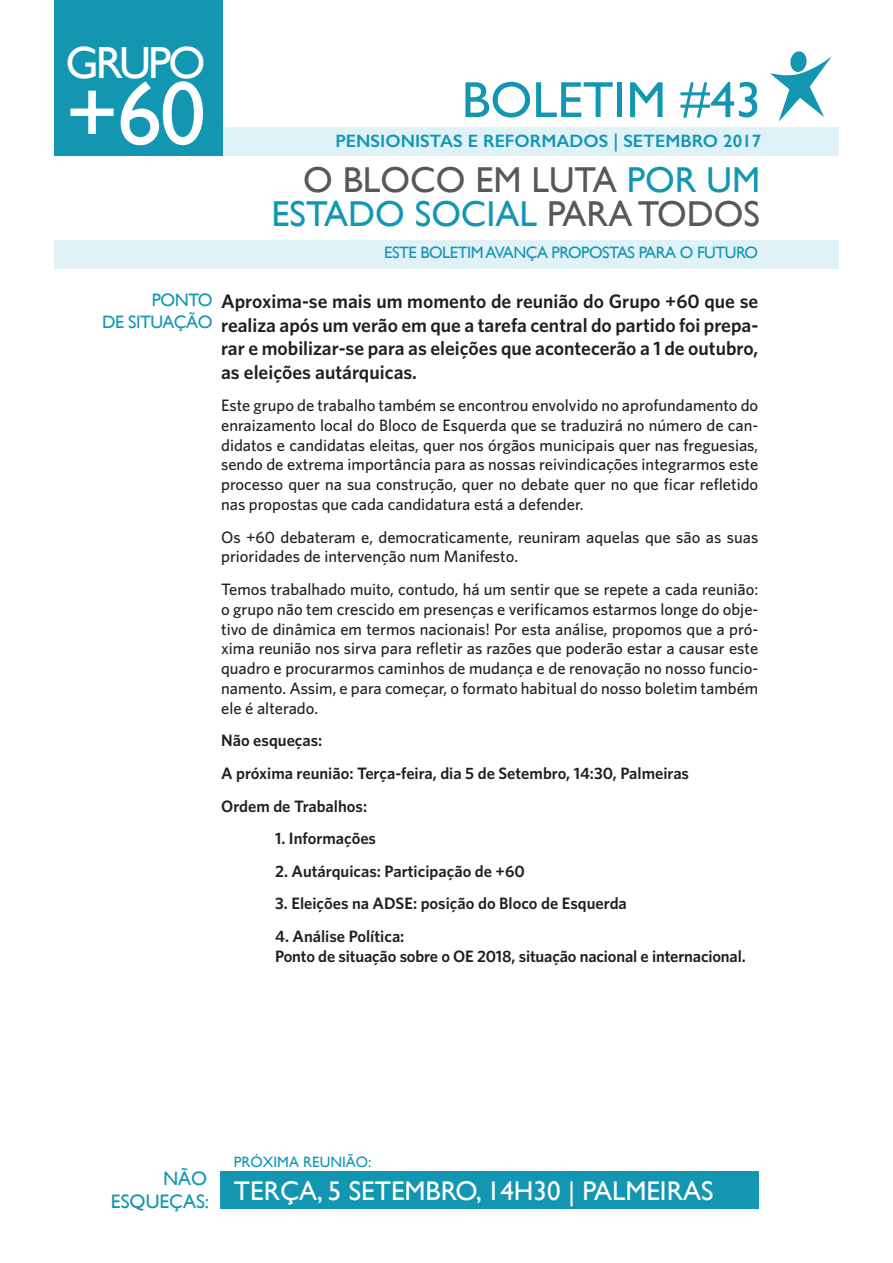
<style>
.page{position:relative;width:893px;height:1263px;background:#fff}
.page>*{position:absolute;margin:0;border:0;box-sizing:border-box;transform-origin:0 0}
.t1{font:91.5px "Gill Sans";color:#fff}
.t2{font:51px "Gill Sans";color:#1296b2}
.t3{font:45px "Gill Sans";color:#fff}
.t4{font:36px/34.5px "Gill Sans";color:#57585a;text-align:right}
.t5{font:27px "Gill Sans";color:#fff}
.t6{font:600 19.5px/23.4px "Whitney";color:#231f20;text-align:justify}
.t7{font:19.5px/22.5px "Gill Sans";color:#1296b2;text-align:right}
.t8{font:600 18px "Gill Sans";color:#1296b2}
.t9{font:18px/22.5px "Gill Sans";letter-spacing:-.025em;color:#1296b2}
.t10{font:500 16.5px/19.8px "Whitney";color:#231f20;text-align:justify}
.t11{font:600 16.5px/32.5px "Whitney";color:#231f20}
.t12{font:16.5px "Gill Sans";letter-spacing:-.03em;color:#1296b2}
.t13{font:15px "Gill Sans";color:#1296b2}
.s1{color:#1296b2}
</style>
<div class="page">
<div style="left:54px;top:128px;width:785px;height:28px;background:#e1f2f7"></div>
<div style="left:54px;top:0;width:169px;height:155px;background:#1296b2"></div>
<div style="left:220px;top:1171px;width:538px;height:38px;background:#1296b2"></div>
<svg style="left:770px;top:51px;width:62px;height:71px"></svg>
<div style="left:54px;top:240px;width:785px;height:29px;background:#e1f2f7"></div>
<h3 class="t3" style="left:65px;top:36px;width:142px">GRUPO</h3>
<h1 class="t1" style="left:65px;top:60px;width:142px">+60</h1>
<h2 class="t2" style="left:462px;top:70px;width:97px">BOLETIM</h2>
<h2 class="t2" style="left:680px;top:70px;width:82px">#43</h2>
<p class="t8" style="left:335px;top:130px;width:300px">PENSIONISTAS E REFORMADOS | SETEM</p>
<p class="t8" style="left:680px;top:130px;width:82px">BRO 2017</p>
<h3 class="t4" style="left:272px;top:162px;width:490px">O BLOCO EM LUTA <span class="s1">POR UM<br>ESTADO SOCIAL</span> PARA TODOS</h3>
<p class="t12" style="left:384px;top:243px;width:9px">ESTE</p>
<p class="t12" style="left:420px;top:243px;width:31px">BOLETIM</p>
<p class="t12" style="left:486px;top:243px;width:126px">AVANÇA PROPOSTAS</p>
<p class="t12" style="left:639px;top:243px;width:11px">PARA</p>
<p class="t12" style="left:680px;top:243px;width:36px">O FUTUR</p>
<p class="t12" style="left:745px;top:243px;width:15px">O</p>
<p class="t9" style="left:102px;top:288px;width:110px;text-indent:50px">PON TO<br>DE SITUAÇÃO</p>
<p class="t6" style="left:221px;top:289px;width:539px">Aproxima-se mais um momento de reunião do Grupo +60 que se realiza após um verão em que a tarefa central do partido foi prepa&shy;rar e mobilizar-se para as eleições que acontecerão a 1 de outubro, as eleições autárquicas.</p>
<p class="t10" style="left:221px;top:395px;width:539px">Este grupo de trabalho também se encontrou envolvido no aprofundamento do enraizamento local do Bloco de Esquerda que se traduzirá no número de can&shy;didatos e candidatas eleitas, quer nos órgãos municipais quer nas freguesias, sendo de extrema importância para as nossas reivindicações integrarmos este processo quer na sua construção, quer no debate quer no que ficar refletido nas propostas que cada candidatura está a defender.</p>
<p class="t10" style="left:221px;top:527px;width:539px">Os +60 debateram e, democraticamente, reuniram aquelas que são as suas prioridades de intervenção num Manifesto.</p>
<p class="t10" style="left:221px;top:579px;width:539px">Temos trabalhado muito, contudo, há um sentir que se repete a cada reunião: o grupo não tem crescido em presenças e verificamos estarmos longe do obje&shy;tivo de dinâmica em termos nacionais! Por esta análise, propomos que a pró&shy;xima reunião nos sirva para refletir as razões que poderão estar a causar este quadro e procurarmos caminhos de mudança e de renovação no nosso funcio&shy;namento. Assim, e para começar, o formato habitual do nosso boletim também ele é alterado.</p>
<p class="t11" style="left:221px;top:724px;width:469px">Não esqueças:<br>A próxima reunião: Terça-feira, dia 5 de Setembro, 14:30, Palmeiras<br>Ordem de Trabalhos:</p>
<p class="t11" style="left:275px;top:822px;width:102px">1. Informações</p>
<p class="t11" style="left:275px;top:854px;width:251px">2. Autárquicas: Participação de +60</p>
<p class="t11" style="left:275px;top:887px;width:353px">3. Eleições na ADSE: posição do Bloco de Esquerda</p>
<p class="t11" style="left:275px;top:926px;width:472px;line-height:19.8px">4. Análise Política:<br>Ponto de situação sobre o OE 2018, situação nacional e internacional.</p>
<p class="t7" style="left:111px;top:1167px;width:100px">NÃO<br>ESQUEÇAS:</p>
<p class="t13" style="left:234px;top:1153px;width:49px">PRÓXIMA</p>
<p class="t13" style="left:303px;top:1153px;width:10px">REU</p>
<p class="t13" style="left:330px;top:1153px;width:43px">NIÃO:</p>
<h3 class="t5" style="left:234px;top:1174px;width:364px">TERÇA, 5 SETEMBRO, 14H30 | PALMEIRAS</h3>
</div>
